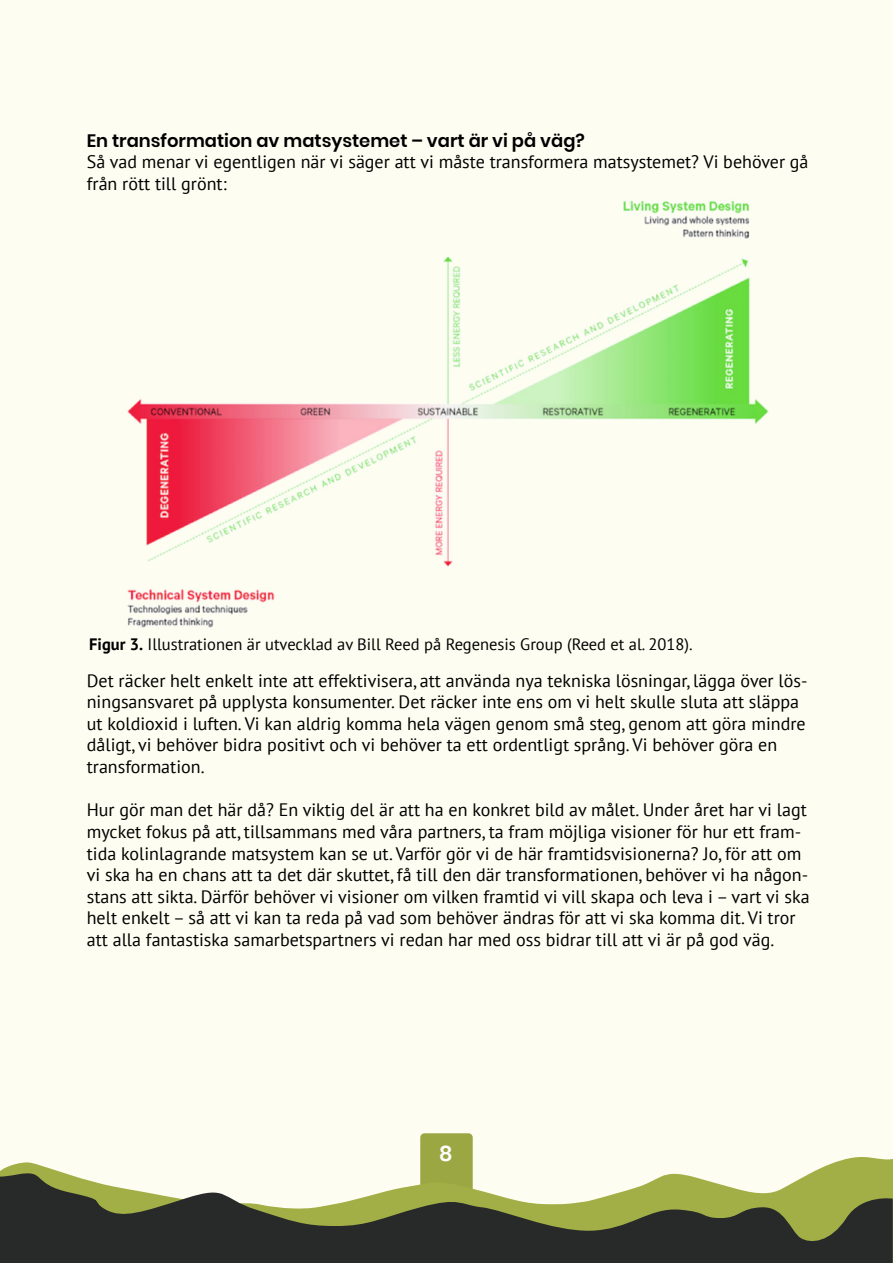
<style>
.page{position:relative;width:893px;height:1263px;background:#fefdf1}
.page>*{position:absolute;margin:0;border:0;box-sizing:border-box;transform-origin:0 0}
.t1{font:600 21px "Poppins";color:#fff}
.t2{font:18px/21.6px "PT Sans";color:#000}
.t3{font:600 18px "Poppins";color:#000}
.t4{font:16.5px "PT Sans";color:#000}
.s1{font-weight:700}
</style>
<div class="page">
<svg style="left:420px;top:1133px;width:53px;height:24px"></svg>
<img style="left:127px;top:200px;width:642px;height:428px">
<svg style="left:0;top:1157px;width:892px;height:16px"></svg>
<svg style="left:0;top:1173px;width:892px;height:90px;fill:#282929"></svg>
<svg style="left:892px;top:1159px;width:1px;height:104px"></svg>
<p class="t3" style="left:87px;top:130px;width:499px">En transformation av matsystemet – vart är vi på väg?</p>
<p class="t2" style="left:87px;top:151px;width:723px">Så vad menar vi egentligen när vi säger att vi måste transformera matsystemet? Vi behöver gå från rött till grönt:</p>
<p class="t4" style="left:89px;top:634px;width:605px"><span class="s1">Figur 3.</span> Illustrationen är utvecklad av Bill Reed på Regenesis Group (Reed et al. 2018).</p>
<p class="t2" style="left:87px;top:669px;width:722px">Det räcker helt enkelt inte att effektivisera, att använda nya tekniska lösningar, lägga över lös&shy;ningsansvaret på upplysta konsumenter. Det räcker inte ens om vi helt skulle sluta att släppa ut koldioxid i luften. Vi kan aldrig komma hela vägen genom små steg, genom att göra mindre dåligt, vi behöver bidra positivt och vi behöver ta ett ordentligt språng. Vi behöver göra en transformation.</p>
<p class="t2" style="left:87px;top:799px;width:724px">Hur gör man det här då? En viktig del är att ha en konkret bild av målet. Under året har vi lagt mycket fokus på att, tillsammans med våra partners, ta fram möjliga visioner för hur ett fram&shy;tida kolinlagrande matsystem kan se ut. Varför gör vi de här framtidsvisionerna? Jo, för att om vi ska ha en chans att ta det där skuttet, få till den där transformationen, behöver vi ha någon&shy;stans att sikta. Därför behöver vi visioner om vilken framtid vi vill skapa och leva i – vart vi ska helt enkelt – så att vi kan ta reda på vad som behöver ändras för att vi ska komma dit. Vi tror att alla fantastiska samarbetspartners vi redan har med oss bidrar till att vi är på god väg.</p>
<p class="t1" style="left:439px;top:1142px;width:15px">8</p>
</div>
